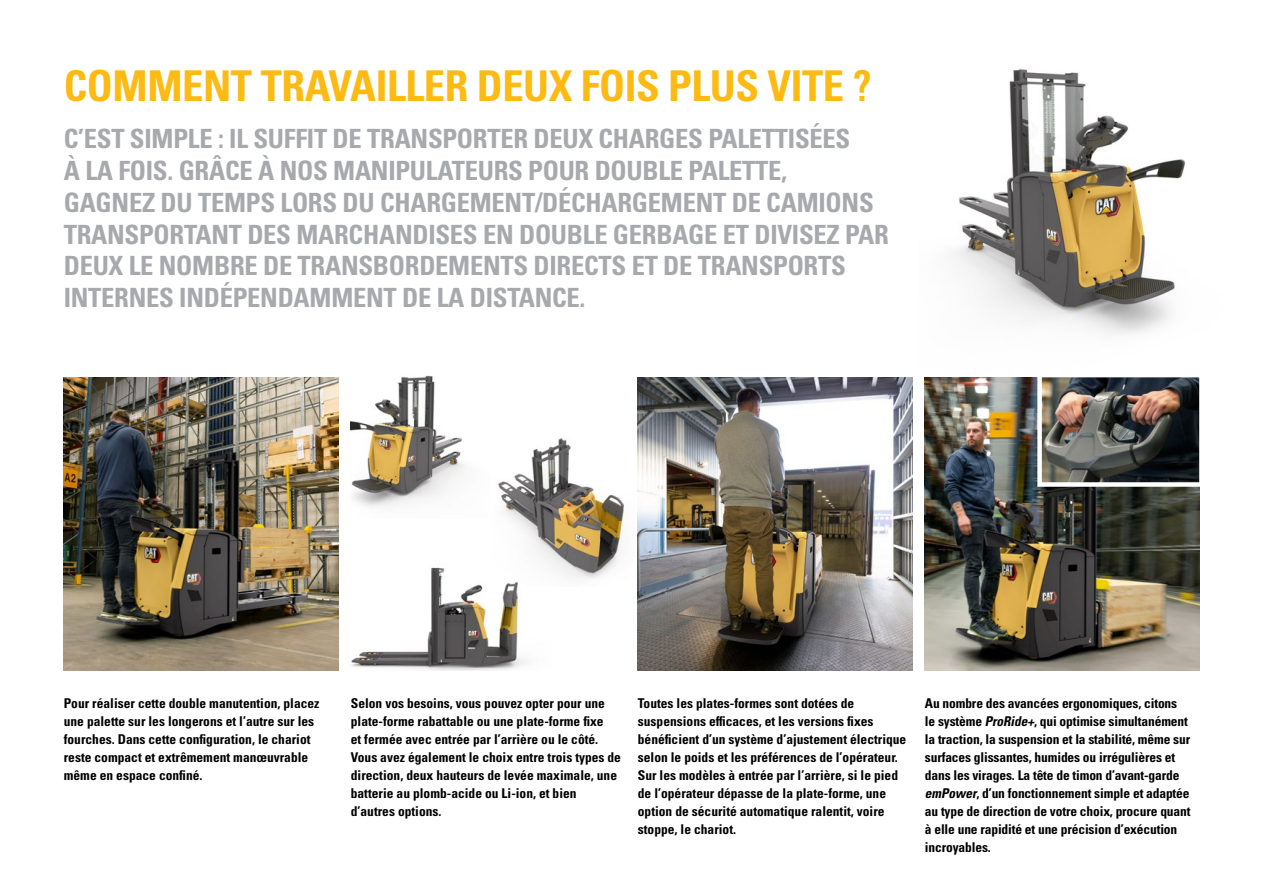
<style>
.page{position:relative;width:1263px;height:893px;background:#fff}
.page>*{position:absolute;margin:0;border:0;box-sizing:border-box;transform-origin:0 0}
.t1{font:42.45px "Univers LTCYR 67 Bold Cond";letter-spacing:-.01em;color:#fdba12}
.t2{font:26.55px/31.8px "Univers LTCYR 67 Bold Cond";letter-spacing:-.01em;color:#a7a9ac}
.t3{font:13.5px/18px "Univers LTCYR 67 Bold Cond";color:#000}
.s1{font-style:italic}
</style>
<div class="page">
<img style="left:64px;top:377px;width:274px;height:294px">
<img style="left:638px;top:377px;width:274px;height:294px">
<img style="left:925px;top:377px;width:274px;height:294px">
<img style="left:1035px;top:377px;width:165px;height:112px">
<img style="left:953px;top:69px;width:233px;height:265px">
<img style="left:351px;top:375px;width:114px;height:132px">
<img style="left:498px;top:438px;width:127px;height:141px">
<img style="left:351px;top:534px;width:200px;height:137px">
<h1 class="t1" style="left:64px;top:60px;width:809px">COMMENT TRAVAILLER DEUX FOIS PLUS VITE ?</h1>
<p class="t2" style="left:64px;top:122px;width:827px">C’EST SIMPLE : IL SUFFIT DE TRANSPORTER DEUX CHARGES PALETTISÉES<br>À LA FOIS. GRÂCE À NOS MANIPULATEURS POUR DOUBLE PALETTE,<br>GAGNEZ DU TEMPS LORS DU CHARGEMENT/DÉCHARGEMENT DE CAMIONS TRANSPORTANT DES MARCHANDISES EN DOUBLE GERBAGE ET DIVISEZ PAR DEUX LE NOMBRE DE TRANSBORDEMENTS DIRECTS ET DE TRANSPORTS INTERNES INDÉPENDAMMENT DE LA DISTANCE.</p>
<p class="t3" style="left:64px;top:694px;width:257px">Pour réaliser cette double manutention, placez une palette sur les longerons et l’autre sur les fourches. Dans cette configuration, le chariot reste compact et extrêmement manœuvrable même en espace confiné.</p>
<p class="t3" style="left:351px;top:693px;width:272px">Selon vos besoins, vous pouvez opter pour une plate-forme rabattable ou une plate-forme fixe<br>et fermée avec entrée par l’arrière ou le côté.<br>Vous avez également le choix entre trois types de direction, deux hauteurs de levée maximale, une batterie au plomb-acide ou Li-ion, et bien d’autres options.</p>
<p class="t3" style="left:925px;top:693px;width:267px">Au nombre des avancées ergonomiques, citons le système <span class="s1">ProRide+</span>, qui optimise simultanément la traction, la suspension et la stabilité, même sur surfaces glissantes, humides ou irrégulières et dans les virages. La tête de timon d’avant-garde <span class="s1">emPower</span>, d’un fonctionnement simple et adaptée au type de direction de votre choix, procure quant à elle une rapidité et une précision d’exécution incroyables.</p>
<p class="t3" style="left:638px;top:694px;width:270px">Toutes les plates-formes sont dotées de suspensions efficaces, et les versions fixes bénéficient d’un système d’ajustement électrique selon le poids et les préférences de l’opérateur.<br>Sur les modèles à entrée par l’arrière, si le pied de l’opérateur dépasse de la plate-forme, une option de sécurité automatique ralentit, voire stoppe, le chariot.</p>
</div>
